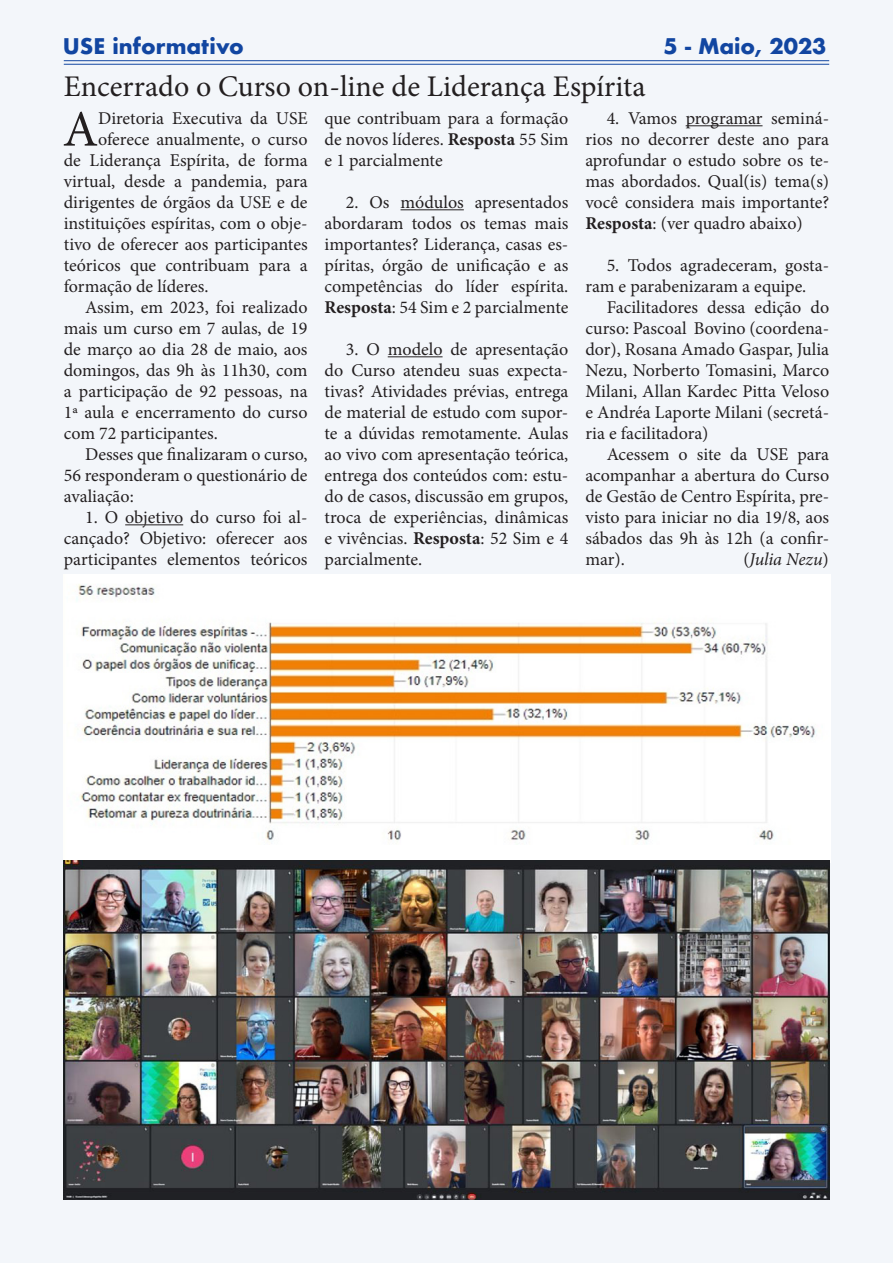
<style>
.page{position:relative;width:893px;height:1263px;background:#f3f6fa}
.page>*{position:absolute;margin:0;border:0;box-sizing:border-box;transform-origin:0 0}
.t1{font:51.3px "Minion Pro";color:#231f20}
.t2{font:30px "Minion Pro";color:#231f20}
.t3{font:700 21px "Futura";color:#1246a1}
.t4{font:18px/21px "Minion Pro";color:#231f20;text-align:justify}
.t5{font:italic 18px "Minion Pro";letter-spacing:-.005em;color:#231f20}
.s1{font-weight:700}
.s2{font-style:normal}
</style>
<div class="page">
<hr style="left:125px;top:524px;width:58px;height:1px;background:#231f20">
<hr style="left:64px;top:60px;width:765px;height:1px;background:#1246a1">
<hr style="left:64px;top:64px;width:765px;height:1px;background:#1246a1">
<hr style="left:401px;top:209px;width:63px;height:1px;background:#231f20">
<hr style="left:388px;top:356px;width:55px;height:1px;background:#231f20">
<hr style="left:686px;top:125px;width:76px;height:1px;background:#231f20">
<img style="left:64px;top:574px;width:766px;height:288px">
<img style="left:64px;top:860px;width:765px;height:339px">
<p class="t3" style="left:63px;top:31px;width:183px">USE informativo</p>
<p class="t3" style="left:664px;top:31px;width:164px">5 - Maio, 2023</p>
<p class="t2" style="left:64px;top:67px;width:583px">Encerrado o Curso on-line de Liderança Espírita</p>
<p class="t1" style="left:63px;top:95px;width:37px">A</p>
<p class="t4" style="left:98px;top:108px;width:211px">Diretoria Executiva da USE</p>
<p class="t4" style="left:98px;top:129px;width:211px">oferece anualmente, o curso</p>
<p class="t4" style="left:64px;top:150px;width:245px">de Liderança Espírita, de forma</p>
<p class="t4" style="left:64px;top:171px;width:245px">virtual, desde a pandemia, para</p>
<p class="t4" style="left:64px;top:192px;width:245px">dirigentes de órgãos da USE e de</p>
<p class="t4" style="left:64px;top:213px;width:245px">instituições espíritas, com o obje-</p>
<p class="t4" style="left:64px;top:234px;width:245px">tivo de oferecer aos participantes</p>
<p class="t4" style="left:64px;top:255px;width:245px">teóricos que contribuam para a</p>
<p class="t4" style="left:64px;top:276px;width:146px">formação de líderes.</p>
<p class="t4" style="left:64px;top:297px;width:245px;text-indent:21px">Assim, em 2023, foi realizado mais um curso em 7 aulas, de 19 de março ao dia 28 de maio, aos domingos, das 9h às 11h30, com a participação de 92 pessoas, na 1ª aula e encerramento do curso com 72 participantes.</p>
<p class="t4" style="left:64px;top:444px;width:245px;text-indent:21px">Desses que finalizaram o curso, 56 responderam o questionário de avaliação:</p>
<p class="t4" style="left:64px;top:507px;width:245px;text-indent:21px">1. O objetivo do curso foi al&shy;cançado? Objetivo: oferecer aos participantes elementos teóricos</p>
<p class="t4" style="left:325px;top:108px;width:245px">que contribuam para a formação de novos líderes. <span class="s1">Resposta</span> 55 Sim e 1 parcialmente</p>
<p class="t4" style="left:325px;top:192px;width:245px;text-indent:21px">2. Os módulos apresentados abordaram todos os temas mais importantes? Liderança, casas es&shy;píritas, órgão de unificação e as competências do líder espírita.<br><span class="s1">Resposta</span>: 54 Sim e 2 parcialmente</p>
<p class="t4" style="left:325px;top:339px;width:245px;text-indent:21px">3. O modelo de apresentação do Curso atendeu suas expecta&shy;tivas? Atividades prévias, entrega de material de estudo com supor&shy;te a dúvidas remotamente. Aulas ao vivo com apresentação teórica, entrega dos conteúdos com: estu&shy;do de casos, discussão em grupos, troca de experiências, dinâmicas e vivências. <span class="s1">Resposta</span>: 52 Sim e 4 parcialmente.</p>
<p class="t4" style="left:585px;top:108px;width:245px;text-indent:21px">4. Vamos programar seminá&shy;rios no decorrer deste ano para aprofundar o estudo sobre os te&shy;mas abordados. Qual(is) tema(s) você considera mais importante?<br><span class="s1">Resposta</span>: (ver quadro abaixo)</p>
<p class="t4" style="left:585px;top:255px;width:245px;text-indent:21px">5. Todos agradeceram, gosta&shy;ram e parabenizaram a equipe.</p>
<p class="t4" style="left:585px;top:297px;width:245px;text-indent:21px">Facilitadores dessa edição do curso: Pascoal Bovino (coordena&shy;dor), Rosana Amado Gaspar, Julia Nezu, Norberto Tomasini, Marco Milani, Allan Kardec Pitta Veloso e Andréa Laporte Milani (secretá&shy;ria e facilitadora)</p>
<p class="t4" style="left:585px;top:444px;width:245px;text-indent:21px">Acessem o site da USE para acompanhar a abertura do Curso de Gestão de Centro Espírita, pre&shy;visto para iniciar no dia 19/8, aos sábados das 9h às 12h (a confir&shy;mar).</p>
<p class="t5" style="left:743px;top:547px;width:87px"><span class="s2">(</span>Julia Nezu<span class="s2">)</span></p>
</div>
